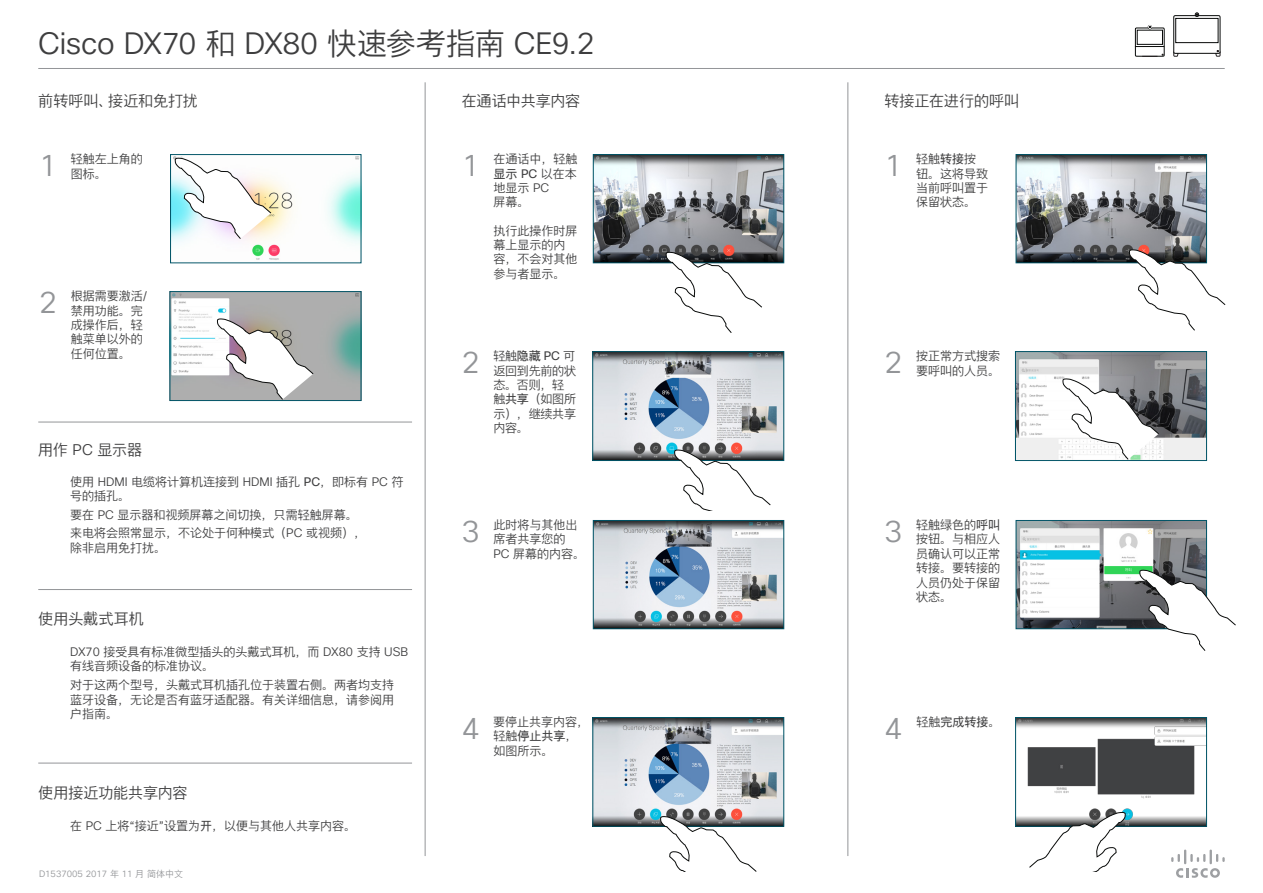
<style>
.page{position:relative;width:1263px;height:893px;background:#fff}
.page>*{position:absolute;margin:0;border:0;box-sizing:border-box;transform-origin:0 0}
.Subhead1{font:30px "Cisco Sans CHS Light";letter-spacing:-.01em;color:#3e3e3f}
.t1{font:30px "Cisco Sans CHS Light";color:#939598}
.Subhead1-2{font:15px "Cisco Sans CHS Light";letter-spacing:-.005em;color:#3e3e3f}
.CartoonAnnotation{font:12px/14.4px "Cisco Sans CHS Light";color:#3e3e3f}
.CartoonAnnotation-2{font:12px/14.4px "Cisco Sans CHS Light";letter-spacing:-.02em;color:#3e3e3f}
.CartoonAnnotation-3{font:12px "Cisco Sans CHS";color:#3e3e3f}
.t2{font:9px "Cisco Sans CHS Light";color:#939598}
.s1{font-family:"Cisco Sans CHS"}
.s2{font-family:"Cisco Sans CHS Light"}
</style>
<div class="page">
<img style="left:595px;top:353px;width:187px;height:106px">
<div style="left:593px;top:351px;width:191px;height:110px;border:1px solid #005467"></div>
<svg style="left:674px;top:449px;width:97px;height:62px"></svg>
<img style="left:172px;top:156px;width:187px;height:104px">
<div style="left:170px;top:154px;width:191px;height:109px;border:1px solid #005467"></div>
<svg style="left:175px;top:157px;width:96px;height:82px"></svg>
<img style="left:172px;top:294px;width:187px;height:105px">
<div style="left:170px;top:292px;width:191px;height:109px;border:1px solid #005467"></div>
<svg style="left:217px;top:318px;width:97px;height:82px"></svg>
<img style="left:595px;top:719px;width:187px;height:105px">
<div style="left:593px;top:717px;width:191px;height:109px;border:1px solid #005467"></div>
<img style="left:595px;top:156px;width:187px;height:105px">
<div style="left:593px;top:154px;width:191px;height:109px;border:1px solid #005467"></div>
<svg style="left:666px;top:251px;width:96px;height:82px"></svg>
<svg style="left:660px;top:816px;width:97px;height:56px"></svg>
<img style="left:1017px;top:719px;width:187px;height:105px">
<div style="left:1015px;top:717px;width:191px;height:109px;border:1px solid #005467"></div>
<img style="left:1018px;top:156px;width:186px;height:105px">
<div style="left:1016px;top:154px;width:190px;height:109px;border:1px solid #005467"></div>
<svg style="left:1129px;top:249px;width:96px;height:82px"></svg>
<img style="left:1018px;top:522px;width:186px;height:105px">
<div style="left:1016px;top:520px;width:190px;height:109px;border:1px solid #005467"></div>
<svg style="left:1139px;top:569px;width:97px;height:82px"></svg>
<svg style="left:1029px;top:812px;width:97px;height:60px"></svg>
<img style="left:1017px;top:353px;width:187px;height:106px">
<div style="left:1015px;top:351px;width:191px;height:110px;border:1px solid #005467"></div>
<svg style="left:1062px;top:378px;width:97px;height:82px"></svg>
<hr style="left:425px;top:82px;width:1px;height:774px;background:#939598">
<hr style="left:847px;top:82px;width:1px;height:774px;background:#939598">
<svg style="left:1171px;top:849px;width:54px;height:29px"></svg>
<svg style="left:1135px;top:25px;width:29px;height:32px"></svg>
<svg style="left:1173px;top:13px;width:47px;height:44px"></svg>
<hr style="left:38px;top:68px;width:1187px;height:1px;background:#939598">
<hr style="left:38px;top:422px;width:374px;height:1px;background:#939598">
<hr style="left:38px;top:589px;width:374px;height:1px;background:#939598">
<hr style="left:38px;top:763px;width:374px;height:1px;background:#939598">
<img style="left:595px;top:522px;width:187px;height:105px">
<div style="left:593px;top:520px;width:191px;height:109px;border:1px solid #005467"></div>
<h1 class="Subhead1" style="left:38px;top:25px;width:558px">Cisco DX70 和 DX80 快速参考指南 CE9.2</h1>
<h1 class="Subhead1-2" style="left:462px;top:91px;width:120px">在通话中共享内容</h1>
<h1 class="Subhead1-2" style="left:38px;top:91px;width:161px">前转呼叫、接近和免打扰</h1>
<h1 class="Subhead1-2" style="left:884px;top:91px;width:136px">转接正在进行的呼叫</h1>
<p class="t1" style="left:39px;top:146px;width:20px">1</p>
<p class="CartoonAnnotation" style="left:71px;top:152px;width:74px">轻触左上角的图标。</p>
<p class="t1" style="left:39px;top:283px;width:20px">2</p>
<p class="CartoonAnnotation" style="left:71px;top:289px;width:78px">根据需要激活/禁用功能。完成操作后，轻触菜单以外的任何位置。</p>
<h1 class="Subhead1-2" style="left:38px;top:440px;width:105px">用作 PC 显示器</h1>
<p class="CartoonAnnotation" style="left:70px;top:474px;width:335px">使用 HDMI 电缆将计算机连接到 HDMI 插孔 <span class="s1">PC</span>，即标有 PC 符号的插孔。</p>
<p class="CartoonAnnotation" style="left:70px;top:507px;width:289px">要在 PC 显示器和视频屏幕之间切换，只需轻触屏幕。</p>
<p class="CartoonAnnotation" style="left:70px;top:526px;width:297px">来电将会照常显示，不论处于何种模式（PC 或视频），除非启用免打扰。</p>
<h1 class="Subhead1-2" style="left:38px;top:609px;width:107px">使用头戴式耳机</h1>
<p class="CartoonAnnotation" style="left:70px;top:645px;width:340px">DX70 接受具有标准微型插头的头戴式耳机，而 DX80 支持 USB有线音频设备的标准协议。</p>
<p class="CartoonAnnotation" style="left:70px;top:678px;width:325px;text-align:justify">对于这两个型号，头戴式耳机插孔位于装置右侧。两者均支持蓝牙设备，无论是否有蓝牙适配器。有关详细信息，请参阅用户指南。</p>
<h1 class="Subhead1-2" style="left:38px;top:783px;width:151px">使用接近功能共享内容</h1>
<p class="CartoonAnnotation" style="left:70px;top:818px;width:287px">在 PC 上将“接近”设置为<span class="s1">开</span>，以便与其他人共享内容。</p>
<p class="t2" style="left:39px;top:868px;width:145px">D1537005 2017 年 11 月 简体中文</p>
<p class="t1" style="left:462px;top:146px;width:19px">1</p>
<p class="CartoonAnnotation" style="left:493px;top:152px;width:85px">在通话中，轻触<span class="s1">显示 PC</span> 以在本地显示 PC<br>屏幕。</p>
<p class="CartoonAnnotation" style="left:493px;top:223px;width:85px">执行此操作时屏幕上显示的内容，不会对其他参与者显示。</p>
<p class="t1" style="left:884px;top:146px;width:19px">1</p>
<p class="CartoonAnnotation" style="left:916px;top:152px;width:73px">轻触<span class="s1">转接</span>按钮。这将导致当前呼叫置于保留状态。</p>
<p class="t1" style="left:462px;top:343px;width:19px">2</p>
<p class="CartoonAnnotation-2" style="left:493px;top:349px;width:84px">轻触<span class="s1">隐藏 PC</span> 可返回到先前的状态。否则，轻触<span class="s1">共享</span>（如图所示），继续共享内容。</p>
<p class="t1" style="left:884px;top:343px;width:19px">2</p>
<p class="CartoonAnnotation" style="left:916px;top:349px;width:85px">按正常方式搜索</p>
<p class="CartoonAnnotation" style="left:916px;top:363px;width:85px">要呼叫的人员。</p>
<p class="t1" style="left:462px;top:512px;width:19px">3</p>
<p class="CartoonAnnotation" style="left:493px;top:518px;width:93px">此时将与其他出席者共享您的<br>PC 屏幕的内容。</p>
<p class="t1" style="left:884px;top:512px;width:19px">3</p>
<p class="CartoonAnnotation" style="left:916px;top:518px;width:85px;text-align:justify">轻触绿色的<span class="s1">呼叫</span>按钮。与相应人员确认可以正常转接。要转接的人员仍处于保留状态。</p>
<p class="CartoonAnnotation" style="left:493px;top:715px;width:97px">要停止共享内容，轻触<span class="s1">停止共享</span>，如图所示。</p>
<p class="t1" style="left:462px;top:709px;width:19px">4</p>
<p class="CartoonAnnotation-3" style="left:916px;top:714px;width:85px"><span class="s2">轻触</span>完成转接<span class="s2">。</span></p>
<p class="t1" style="left:884px;top:709px;width:19px">4</p>
</div>
